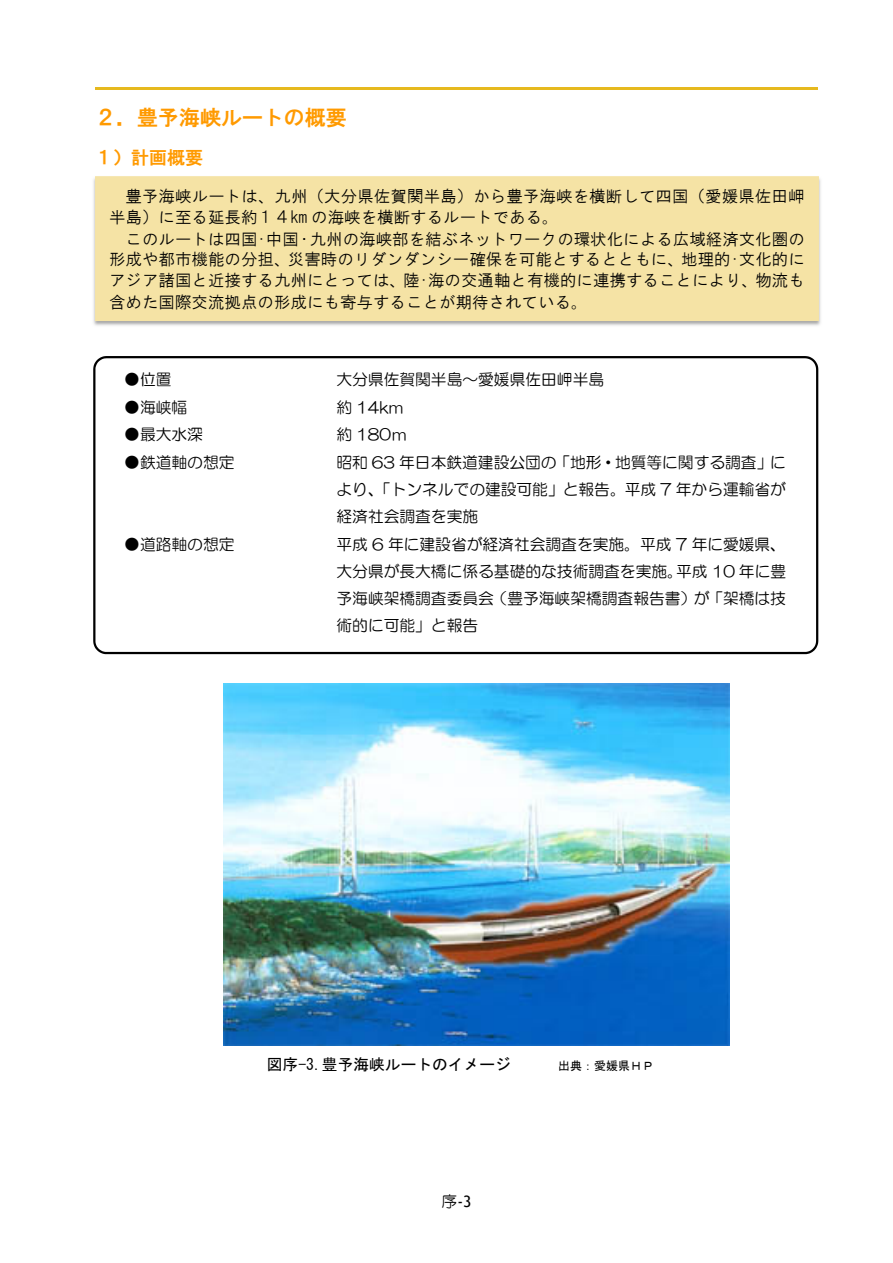
<style>
.page{position:relative;width:893px;height:1263px;background:#fff}
.page>*{position:absolute;margin:0;border:0;box-sizing:border-box;transform-origin:0 0}
.t1{font:21px "HGS Gothic E";color:#ff9a00}
.t2{font:18px "HGS Gothic E";color:#ff9a00}
.t3{font:16.5px/21px "HG Gothic M";letter-spacing:.005em;color:#000}
.t4{font:15.75px/27px "HG Maru Gothic MPRO";color:#000;text-align:justify}
.t5{font:15.75px "MS Gothic";color:#000}
.t6{font:15.75px "Trebuchet MS";color:#000}
.t7{font:12px "MS Gothic";letter-spacing:.005em;color:#000}
.s1{font-family:"HG Maru Gothic MPRO"}
</style>
<div class="page">
<hr style="left:95px;top:87px;width:723px;height:2px;background:#e6b91e">
<div style="left:93px;top:176px;width:728px;height:150px;background:#f5e3a5"></div>
<svg style="left:93px;top:356px;width:725px;height:298px"></svg>
<img style="left:223px;top:684px;width:506px;height:361px">
<p class="t1" style="left:95px;top:107px;width:253px">２．豊予海峡ルートの概要</p>
<p class="t2" style="left:95px;top:149px;width:109px">１）計画概要</p>
<p class="t3" style="left:109px;top:186px;width:697px;text-indent:16px">豊予海峡ルートは、九州（大分県佐賀関半島）から豊予海峡を横断して四国（愛媛県佐田岬半島）に至る延長約１４km の海峡を横断するルートである。</p>
<p class="t3" style="left:109px;top:228px;width:697px;text-align:justify;text-indent:16px">このルートは四国･中国・九州の海峡部を結ぶネットワークの環状化による広域経済文化圏の形成や都市機能の分担、災害時のリダンダンシー確保を可能とするとともに、地理的･文化的にアジア諸国と近接する九州にとっては、陸･海の交通軸と有機的に連携することにより、物流も含めた国際交流拠点の形成にも寄与することが期待されている。</p>
<p class="t4" style="left:124px;top:366px;width:49px">●位置</p>
<p class="t4" style="left:336px;top:366px;width:269px">大分県佐賀関半島～愛媛県佐田岬半島</p>
<p class="t4" style="left:124px;top:393px;width:64px">●海峡幅</p>
<p class="t4" style="left:336px;top:393px;width:68px">約 14km</p>
<p class="t4" style="left:124px;top:421px;width:80px">●最大水深</p>
<p class="t4" style="left:337px;top:421px;width:72px">約 180ｍ</p>
<p class="t4" style="left:124px;top:449px;width:112px">●鉄道軸の想定</p>
<p class="t4" style="left:336px;top:449px;width:451px">昭和 63 年日本鉄道建設公団の「地形・地質等に関する調査」により、「トンネルでの建設可能」と報告。平成 7 年から運輸省が経済社会調査を実施</p>
<p class="t4" style="left:124px;top:531px;width:112px">●道路軸の想定</p>
<p class="t4" style="left:336px;top:531px;width:451px">平成 6 年に建設省が経済社会調査を実施。平成 7 年に愛媛県、大分県が長大橋に係る基礎的な技術調査を実施。平成 10 年に豊予海峡架橋調査委員会（豊予海峡架橋調査報告書）が「架橋は技術的に可能」と報告</p>
<p class="t5" style="left:267px;top:1056px;width:246px">図序-3.豊予海峡ルートのイメージ</p>
<p class="t7" style="left:558px;top:1059px;width:98px">出典：愛媛県ＨＰ</p>
<p class="t6" style="left:442px;top:1192px;width:31px"><span class="s1">序</span>-3</p>
</div>
